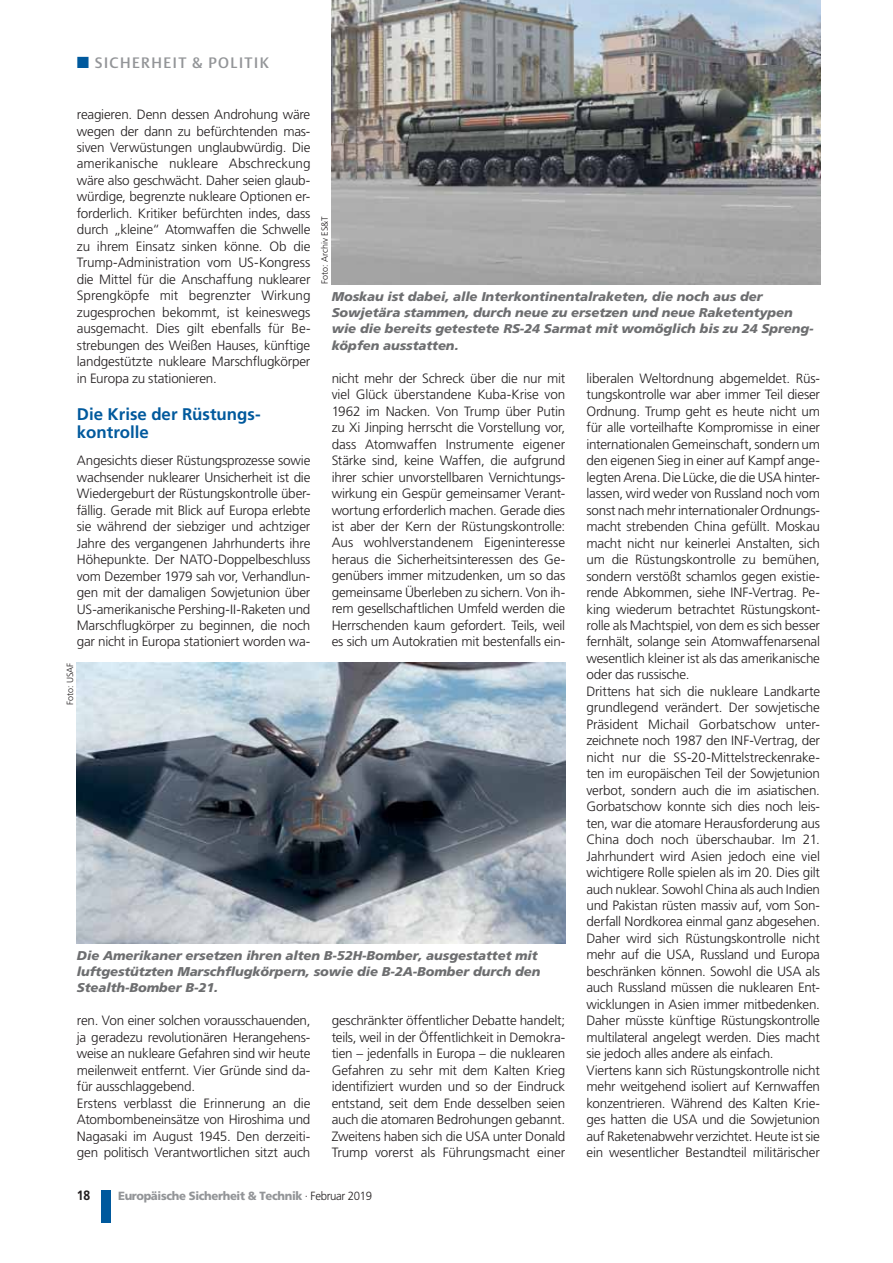
<style>
.page{position:relative;width:893px;height:1263px;background:#fff}
.page>*{position:absolute;margin:0;border:0;box-sizing:border-box;transform-origin:0 0}
.t1{font:700 16.8px/18px "Frutiger LT Pro";color:#00599d}
.t2{font:15px "DTL Argo T Medium";letter-spacing:.1em;color:#939598}
.t3{font:300 13.5px/16.5px "Frutiger LT Pro";letter-spacing:-.015em;color:#231f20;text-align:justify}
.t4{font:700 13.5px "Frutiger";color:#231f20;scale:.9 1}
.t5{font:italic 900 12.75px/16.5px "Frutiger LT Pro";letter-spacing:-.005em;color:#6d6e70}
.t6{font:900 11.85px "Frutiger";letter-spacing:-.03em;color:#939598;scale:.96 1}
.t7{font:300 9px "Frutiger LT Pro";color:#231f20}
.s1{font-family:"Frutiger LT Pro";font-weight:300;color:#231f20}
</style>
<div class="page">
<div style="left:101px;top:1190px;width:9px;height:33px;background:#00599d"></div>
<img style="left:332px;top:0;width:488px;height:284px">
<img style="left:77px;top:663px;width:488px;height:280px">
<p class="t2" style="left:95px;top:56px;width:175px">SICHERHEIT &amp; POLITIK</p>
<p class="t3" style="left:77px;top:107px;width:235px">reagieren. Denn dessen Androhung wäre wegen der dann zu befürchtenden mas&shy;siven Verwüstungen unglaubwürdig. Die amerikanische nukleare Abschreckung wäre also geschwächt. Daher seien glaub&shy;würdige, begrenzte nukleare Optionen er&shy;forderlich. Kritiker befürchten indes, dass durch „kleine“ Atomwaffen die Schwelle zu ihrem Einsatz sinken könne. Ob die Trump-Administration vom US-Kongress die Mittel für die Anschaffung nuklearer Sprengköpfe mit begrenzter Wirkung zugesprochen bekommt, ist keineswegs ausgemacht. Dies gilt ebenfalls für Be&shy;strebungen des Weißen Hauses, künftige landgestützte nukleare Marschflugkörper in Europa zu stationieren.</p>
<p class="t1" style="left:77px;top:407px;width:185px">Die Krise der Rüstungs&shy;kontrolle</p>
<p class="t3" style="left:77px;top:453px;width:235px">Angesichts dieser Rüstungsprozesse sowie wachsender nuklearer Unsicherheit ist die Wiedergeburt der Rüstungskontrolle über&shy;fällig. Gerade mit Blick auf Europa erlebte sie während der siebziger und achtziger Jahre des vergangenen Jahrhunderts ihre Höhepunkte. Der NATO-Doppelbeschluss vom Dezember 1979 sah vor, Verhandlun&shy;gen mit der damaligen Sowjetunion über US-amerikanische Pershing-II-Raketen und Marschflugkörper zu beginnen, die noch gar nicht in Europa stationiert worden wa-</p>
<p class="t7" style="left:321px;top:284px;width:69px;rotate:-90deg">Foto: Archiv ES&amp;T</p>
<p class="t5" style="left:332px;top:289px;width:483px">Moskau ist dabei, alle Interkontinentalraketen, die noch aus der Sowjetära stammen, durch neue zu ersetzen und neue Raketentypen wie die bereits getestete RS-24 Sarmat mit womöglich bis zu 24 Spreng&shy;köpfen ausstatten.</p>
<p class="t3" style="left:332px;top:371px;width:235px">nicht mehr der Schreck über die nur mit viel Glück überstandene Kuba-Krise von 1962 im Nacken. Von Trump über Putin zu Xi Jinping herrscht die Vorstellung vor, dass Atomwaffen Instrumente eigener Stärke sind, keine Waffen, die aufgrund ihrer schier unvorstellbaren Vernichtungs&shy;wirkung ein Gespür gemeinsamer Verant&shy;wortung erforderlich machen. Gerade dies ist aber der Kern der Rüstungskontrolle:<br>Aus wohlverstandenem Eigeninteresse heraus die Sicherheitsinteressen des Ge&shy;genübers immer mitzudenken, um so das gemeinsame Überleben zu sichern. Von ih&shy;rem gesellschaftlichen Umfeld werden die Herrschenden kaum gefordert. Teils, weil es sich um Autokratien mit bestenfalls ein-</p>
<p class="t3" style="left:586px;top:371px;width:235px;text-align:left">liberalen Weltordnung abgemeldet. Rüs&shy;tungskontrolle war aber immer Teil dieser Ordnung. Trump geht es heute nicht um für alle vorteilhafte Kompromisse in einer internationalen Gemeinschaft, sondern um den eigenen Sieg in einer auf Kampf ange&shy;legten Arena. Die Lücke, die die USA hinter&shy;lassen, wird weder von Russland noch vom sonst nach mehr internationaler Ordnungs&shy;macht strebenden China gefüllt. Moskau macht nicht nur keinerlei Anstalten, sich um die Rüstungskontrolle zu bemühen, sondern verstößt schamlos gegen existie&shy;rende Abkommen, siehe INF-Vertrag. Pe&shy;king wiederum betrachtet Rüstungskont&shy;rolle als Machtspiel, von dem es sich besser fernhält, solange sein Atomwaffenarsenal wesentlich kleiner ist als das amerikanische oder das russische.<br>Drittens hat sich die nukleare Landkarte grundlegend verändert. Der sowjetische Präsident Michail Gorbatschow unter&shy;zeichnete noch 1987 den INF-Vertrag, der nicht nur die SS-20-Mittelstreckenrake&shy;ten im europäischen Teil der Sowjetunion verbot, sondern auch die im asiatischen.<br>Gorbatschow konnte sich dies noch leis&shy;ten, war die atomare Herausforderung aus China doch noch überschaubar. Im 21.<br>Jahrhundert wird Asien jedoch eine viel wichtigere Rolle spielen als im 20. Dies gilt auch nuklear. Sowohl China als auch Indien und Pakistan rüsten massiv auf, vom Son&shy;derfall Nordkorea einmal ganz abgesehen.<br>Daher wird sich Rüstungskontrolle nicht mehr auf die USA, Russland und Europa beschränken können. Sowohl die USA als auch Russland müssen die nuklearen Ent&shy;wicklungen in Asien immer mitbedenken.<br>Daher müsste künftige Rüstungskontrolle multilateral angelegt werden. Dies macht sie jedoch alles andere als einfach.<br>Viertens kann sich Rüstungskontrolle nicht mehr weitgehend isoliert auf Kernwaffen konzentrieren. Während des Kalten Krie&shy;ges hatten die USA und die Sowjetunion auf Raketenabwehr verzichtet. Heute ist sie ein wesentlicher Bestandteil militärischer</p>
<p class="t7" style="left:67px;top:705px;width:44px;rotate:-90deg">Foto: USAF</p>
<p class="t5" style="left:77px;top:948px;width:465px">Die Amerikaner ersetzen ihren alten B-52H-Bomber, ausgestattet mit luftgestützten Marschflugkörpern, sowie die B-2A-Bomber durch den<br>Stealth-Bomber B-21.</p>
<p class="t3" style="left:332px;top:1013px;width:235px">geschränkter öffentlicher Debatte handelt; teils, weil in der Öffentlichkeit in Demokra&shy;tien – jedenfalls in Europa – die nuklearen Gefahren zu sehr mit dem Kalten Krieg identifiziert wurden und so der Eindruck entstand, seit dem Ende desselben seien auch die atomaren Bedrohungen gebannt.<br>Zweitens haben sich die USA unter Donald Trump vorerst als Führungsmacht einer</p>
<p class="t3" style="left:77px;top:1014px;width:235px;text-align:left">ren. Von einer solchen vorausschauenden, ja geradezu revolutionären Herangehens&shy;weise an nukleare Gefahren sind wir heute meilenweit entfernt. Vier Gründe sind da&shy;für ausschlaggebend.<br>Erstens verblasst die Erinnerung an die Atombombeneinsätze von Hiroshima und Nagasaki im August 1945. Den derzeiti&shy;gen politisch Verantwortlichen sitzt auch</p>
<p class="t4" style="left:77px;top:1190px;width:16px">18</p>
<p class="t6" style="left:118px;top:1191px;width:266px">Europäische Sicherheit &amp; Technik <span class="s1">· Februar 2019</span></p>
</div>
